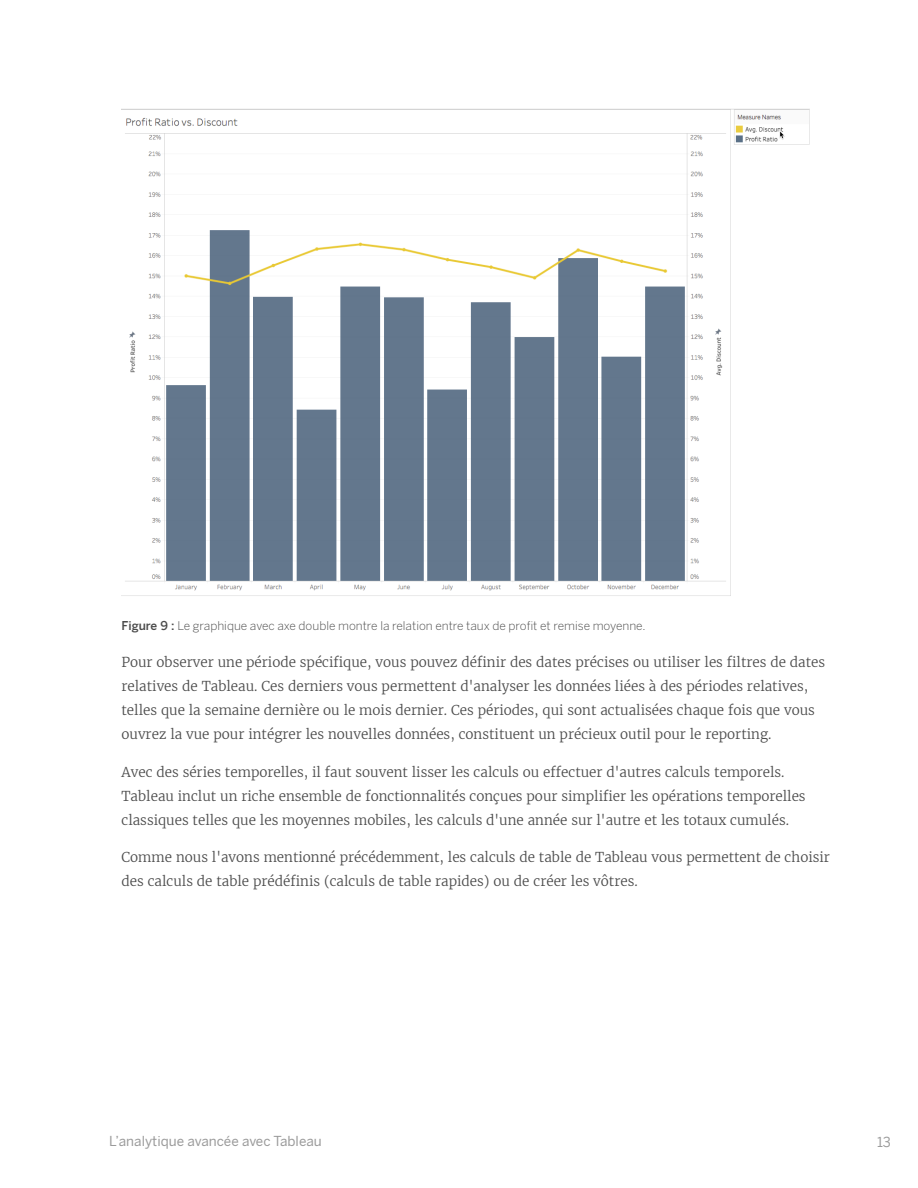
<style>
.page{position:relative;width:918px;height:1188px;background:#fff}
.page>*{position:absolute;margin:0;border:0;box-sizing:border-box;transform-origin:0 0}
.BODYCOPY-standard{font:300 13.5px/24px "Merriweather";color:#4b4b4b}
.t1{font:13.5px "Benton Sans";color:#9b9b9b}
.BODYCOPY-standard-2{font:300 12px "Benton Sans";color:#4b4b4b}
.s1{font-weight:500}
</style>
<div class="page">
<img style="left:122px;top:109px;width:687px;height:487px">
<p class="BODYCOPY-standard-2" style="left:122px;top:618px;width:526px"><span class="s1">Figure 9 :</span> Le graphique avec axe double montre la relation entre taux de profit et remise moyenne.</p>
<p class="BODYCOPY-standard" style="left:122px;top:650px;width:705px">Pour observer une période spécifique, vous pouvez définir des dates précises ou utiliser les filtres de dates relatives de Tableau. Ces derniers vous permettent d'analyser les données liées à des périodes relatives, telles que la semaine dernière ou le mois dernier. Ces périodes, qui sont actualisées chaque fois que vous ouvrez la vue pour intégrer les nouvelles données, constituent un précieux outil pour le reporting.</p>
<p class="BODYCOPY-standard" style="left:122px;top:760px;width:686px">Avec des séries temporelles, il faut souvent lisser les calculs ou effectuer d'autres calculs temporels.<br>Tableau inclut un riche ensemble de fonctionnalités conçues pour simplifier les opérations temporelles classiques telles que les moyennes mobiles, les calculs d'une année sur l'autre et les totaux cumulés.</p>
<p class="BODYCOPY-standard" style="left:122px;top:845px;width:710px">Comme nous l'avons mentionné précédemment, les calculs de table de Tableau vous permettent de choisir des calculs de table prédéfinis (calculs de table rapides) ou de créer les vôtres.</p>
<p class="t1" style="left:109px;top:1133px;width:214px">L’analytique avancée avec Tableau</p>
<p class="t1" style="left:877px;top:1134px;width:15px">13</p>
</div>
